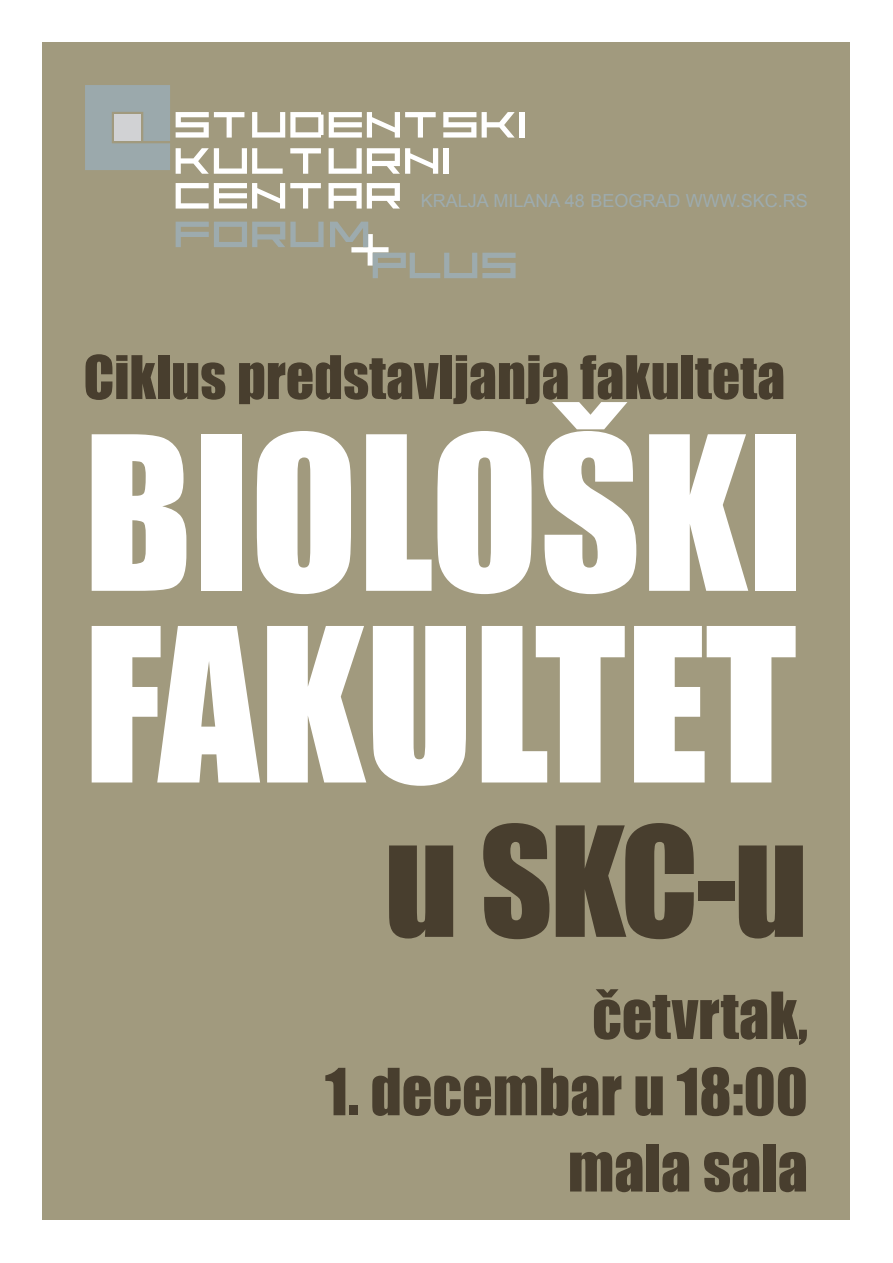
<style>
.page{position:relative;width:893px;height:1263px;background:#fff}
.page>*{position:absolute;margin:0;border:0;box-sizing:border-box;transform-origin:0 0}
.t1{font:198px/191.7px "Impact";color:#fff}
.t2{font:141px "Impact";color:#483e2e}
.t3{font:60px/76.2px "Impact";color:#483e2e;text-align:right}
.t4{font:55.5px "Impact";color:#483e2e}
.t5{font:18px "Arial";color:#9dabae}
</style>
<div class="page">
<div style="left:43px;top:43px;width:807px;height:1177px;background:#a19a7e"></div>
<svg style="left:85px;top:85px;width:85px;height:85px;background:#a0acad"></svg>
<svg style="left:176px;top:112px;width:68px;height:26px"></svg>
<svg style="left:252px;top:112px;width:71px;height:26px"></svg>
<svg style="left:443px;top:112px;width:33px;height:26px"></svg>
<div style="left:520px;top:112px;width:5px;height:26px;background:#fff"></div>
<svg style="left:482px;top:112px;width:33px;height:26px"></svg>
<svg style="left:329px;top:112px;width:107px;height:26px"></svg>
<svg style="left:290px;top:148px;width:31px;height:26px"></svg>
<div style="left:443px;top:148px;width:5px;height:26px;background:#fff"></div>
<svg style="left:176px;top:148px;width:107px;height:26px"></svg>
<svg style="left:329px;top:148px;width:109px;height:26px"></svg>
<svg style="left:328px;top:183px;width:72px;height:26px"></svg>
<svg style="left:176px;top:183px;width:145px;height:26px"></svg>
<svg style="left:330px;top:222px;width:186px;height:56px"></svg>
<svg style="left:176px;top:222px;width:148px;height:25px"></svg>
<p class="t5" style="left:421px;top:189px;width:389px">KRALJA MILANA 48 BEOGRAD WWW.SKC.RS</p>
<p class="t4" style="left:84px;top:334px;width:703px">Ciklus predstavljanja fakulteta</p>
<h1 class="t1" style="left:84px;top:412px;width:722px">biološki fakultet</h1>
<h2 class="t2" style="left:385px;top:772px;width:425px">u SKC-u</h2>
<p class="t3" style="left:592px;top:976px;width:217px">četvrtak,</p>
<p class="t3" style="left:325px;top:1052px;width:484px">1. decembar u 18:00 mala sala</p>
</div>
